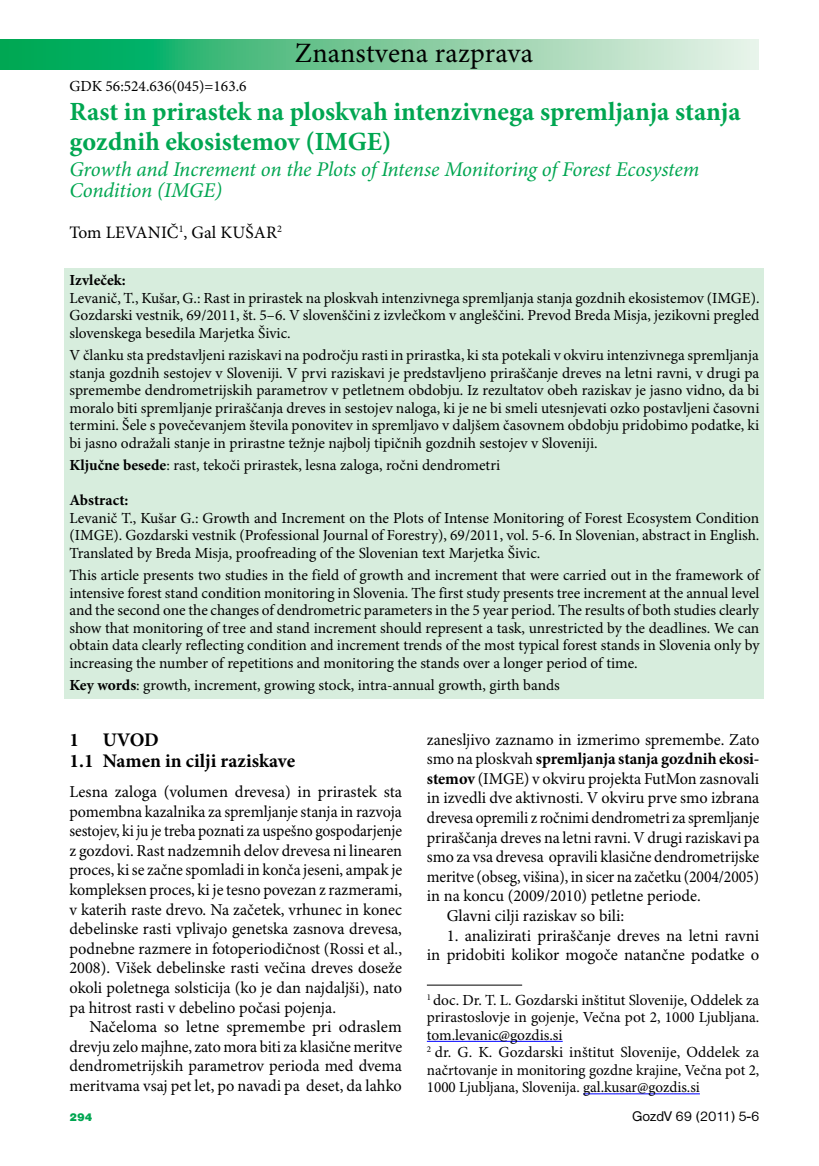
<style>
.page{position:relative;width:819px;height:1166px;background:#fff}
.page>*{position:absolute;margin:0;border:0;box-sizing:border-box;transform-origin:0 0}
.t1{font:28px "Minion Pro";letter-spacing:.01em;color:#000}
.t2{font:700 26.25px/29.8px "Minion Pro";letter-spacing:-.005em;color:#00a651}
.t3{font:italic 21px/21px "Minion Pro";letter-spacing:-.01em;color:#00a651}
.t4{font:700 19.25px/21px "Minion Pro";color:#000}
.t5{font:17.5px "Minion Pro";letter-spacing:.005em;color:#000}
.t6{font:16.62px/19.6px "Minion Pro";letter-spacing:-.005em;color:#000;text-align:justify}
.t7{font:16.62px "Minion Pro";letter-spacing:-.005em;color:#000;scale:.94 1}
.t8{font:16.62px "Minion Pro";letter-spacing:-.005em;color:#000;scale:.96 1}
.t9{font:700 16.62px "Minion Pro";letter-spacing:-.005em;color:#000}
.t10{font:15.4px/17.5px "Minion Pro";color:#000;text-align:justify}
.t11{font:700 15.4px "Minion Pro";color:#000}
.t12{font:14.53px "Nimbus San DEE";color:#000}
.t13{font:11.38px "Nimbus San DEE Blac";color:#00a651}
.t14{font:10.15px "Minion Pro";color:#000}
.s1{font-weight:700}
.s2{font-weight:400}
</style>
<div class="page">
<svg style="left:0;top:40px;width:759px;height:29px;background:#70c999"></svg>
<div style="left:64px;top:268px;width:700px;height:430px;background:#d7eddd"></div>
<hr style="left:427px;top:1041px;width:135px;height:1px;background:#00f">
<hr style="left:583px;top:1093px;width:117px;height:1px;background:#00f">
<hr style="left:427px;top:985px;width:95px;height:1px;background:#000">
<h1 class="t1" style="left:295px;top:36px;width:240px">Znanstvena razprava</h1>
<p class="t10" style="left:69px;top:78px;width:179px">GDK 56:524.636(045)=163.6</p>
<h2 class="t2" style="left:69px;top:98px;width:672px">Rast in prirastek na ploskvah intenzivnega spremljanja stanja gozdnih ekosistemov (IMGE)</h2>
<h3 class="t3" style="left:69px;top:160px;width:631px">Growth and Increment on the Plots of Intense Monitoring of Forest Ecosystem<br>Condition (IMGE)</h3>
<p class="t5" style="left:69px;top:222px;width:58px">Tom Levanič</p>
<p class="t5" style="left:179px;top:222px;width:66px"><sup>1</sup>, Gal Kušar</p>
<p class="t14" style="left:277px;top:223px;width:6px">2</p>
<p class="t11" style="left:69px;top:271px;width:58px">Izvleček:</p>
<p class="t10" style="left:69px;top:290px;width:691px">Levanič, T., Kušar, G.: Rast in prirastek na ploskvah intenzivnega spremljanja stanja gozdnih ekosistemov (IMGE).<br>Gozdarski vestnik, 69/2011, št. 5–6. V slovenščini z izvlečkom v angleščini. Prevod Breda Misja, jezikovni pregled slovenskega besedila Marjetka Šivic.</p>
<p class="t10" style="left:69px;top:347px;width:691px">V članku sta predstavljeni raziskavi na področju rasti in prirastka, ki sta potekali v okviru intenzivnega spremljanja stanja gozdnih sestojev v Sloveniji. V prvi raziskavi je predstavljeno priraščanje dreves na letni ravni, v drugi pa spremembe dendrometrijskih parametrov v petletnem obdobju. Iz rezultatov obeh raziskav je jasno vidno, da bi moralo biti spremljanje priraščanja dreves in sestojev naloga, ki je ne bi smeli utesnjevati ozko postavljeni časovni termini. Šele s povečevanjem števila ponovitev in spremljavo v daljšem časovnem obdobju pridobimo podatke, ki bi jasno odražali stanje in prirastne težnje najbolj tipičnih gozdnih sestojev v Sloveniji.</p>
<p class="t10" style="left:69px;top:457px;width:432px"><span class="s1">Ključne besede</span>: rast, tekoči prirastek, lesna zaloga, ročni dendrometri</p>
<p class="t11" style="left:69px;top:491px;width:60px">Abstract:</p>
<p class="t10" style="left:69px;top:509px;width:691px">Levanič T., Kušar G.: Growth and Increment on the Plots of Intense Monitoring of Forest Ecosystem Condition (IMGE). Gozdarski vestnik (Professional Journal of Forestry), 69/2011, vol. 5-6. In Slovenian, abstract in English.<br>Translated by Breda Misja, proofreading of the Slovenian text Marjetka Šivic.</p>
<p class="t10" style="left:69px;top:567px;width:691px">This article presents two studies in the field of growth and increment that were carried out in the framework of intensive forest stand condition monitoring in Slovenia. The first study presents tree increment at the annual level and the second one the changes of dendrometric parameters in the 5 year period. The results of both studies clearly show that monitoring of tree and stand increment should represent a task, unrestricted by the deadlines. We can obtain data clearly reflecting condition and increment trends of the most typical forest stands in Slovenia only by increasing the number of repetitions and monitoring the stands over a longer period of time.</p>
<p class="t10" style="left:69px;top:677px;width:492px"><span class="s1">Key words</span>: growth, increment, growing stock, intra-annual growth, girth bands</p>
<p class="t4" style="left:69px;top:730px;width:227px">1 UVOD<br>1.1 Namen in cilji raziskave</p>
<p class="t6" style="left:69px;top:782px;width:334px">Lesna zaloga (volumen drevesa) in prirastek sta pomembna kazalnika za spremljanje stanja in razvoja sestojev, ki ju je treba poznati za uspešno gospodarjenje z gozdovi. Rast nadzemnih delov drevesa ni linearen proces, ki se začne spomladi in konča jeseni, ampak je kompleksen proces, ki je tesno povezan z razmerami, v katerih raste drevo. Na začetek, vrhunec in konec debelinske rasti vplivajo genetska zasnova drevesa, podnebne razmere in fotoperiodičnost (Rossi et al., 2008). Višek debelinske rasti večina dreves doseže okoli poletnega solsticija (ko je dan najdaljši), nato pa hitrost rasti v debelino počasi pojenja.</p>
<p class="t6" style="left:69px;top:1018px;width:334px;text-indent:20px">Načeloma so letne spremembe pri odraslem drevju zelo majhne, zato mora biti za klasične meritve dendrometrijskih parametrov perioda med dvema meritvama vsaj pet let, po navadi pa deset, da lahko</p>
<p class="t6" style="left:427px;top:730px;width:334px">zanesljivo zaznamo in izmerimo spremembe. Zato</p>
<p class="t9" style="left:427px;top:749px;width:334px"><span class="s2">smo na ploskvah</span> spremljanja stanja gozdnih ekosi-</p>
<p class="t6" style="left:427px;top:769px;width:334px"><span class="s1">stemov</span> (IMGE) v okviru projekta FutMon zasnovali</p>
<p class="t6" style="left:427px;top:789px;width:334px">in izvedli dve aktivnosti. V okviru prve smo izbrana</p>
<p class="t7" style="left:427px;top:808px;width:355px">drevesa opremili z ročnimi dendrometri za spremljanje</p>
<p class="t6" style="left:427px;top:828px;width:334px">priraščanja dreves na letni ravni. V drugi raziskavi pa</p>
<p class="t8" style="left:427px;top:847px;width:348px">smo za vsa drevesa opravili klasične dendrometrijske</p>
<p class="t7" style="left:427px;top:866px;width:355px">meritve (obseg, višina), in sicer na začetku (2004/2005)</p>
<p class="t6" style="left:427px;top:887px;width:275px">in na koncu (2009/2010) petletne periode.</p>
<p class="t6" style="left:446px;top:906px;width:179px">Glavni cilji raziskav so bili:</p>
<p class="t6" style="left:427px;top:926px;width:334px;text-align:right">1. analizirati priraščanje dreves na letni ravni<br>in pridobiti kolikor mogoče natančne podatke o</p>
<p class="t10" style="left:427px;top:991px;width:334px;text-align:left"><sup>1</sup> doc. Dr. T. L. Gozdarski inštitut Slovenije, Oddelek za prirastoslovje in gojenje, Večna pot 2, 1000 Ljubljana. tom.levanic@gozdis.si<br><sup>2</sup> dr. G. K. Gozdarski inštitut Slovenije, Oddelek za načrtovanje in monitoring gozdne krajine, Večna pot 2, 1000 Ljubljana, Slovenija. gal.kusar@gozdis.si</p>
<p class="t13" style="left:69px;top:1110px;width:25px">294</p>
<p class="t12" style="left:632px;top:1108px;width:129px">GozdV 69 (2011) 5-6</p>
</div>
